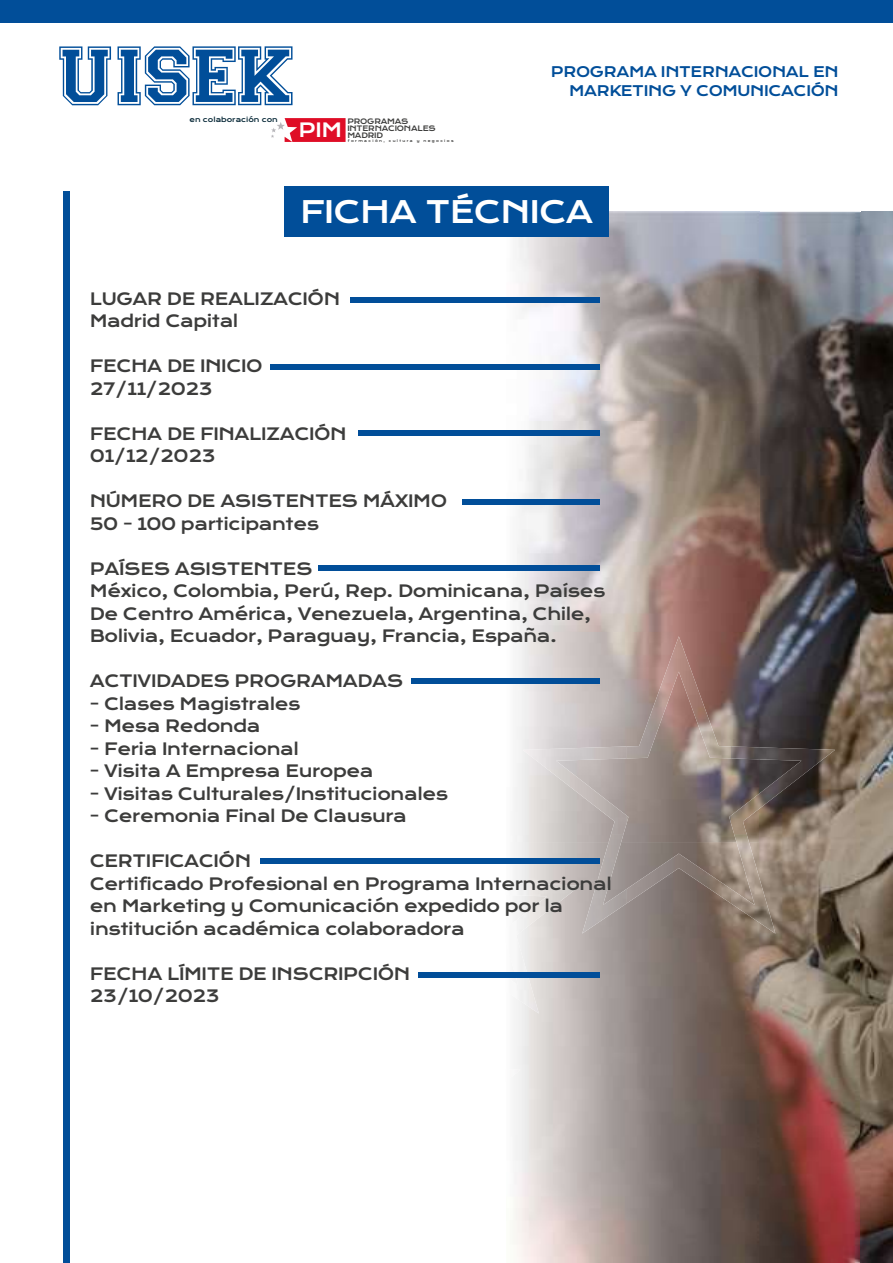
<style>
.page{position:relative;width:893px;height:1263px;background:#fff}
.page>*{position:absolute;margin:0;border:0;box-sizing:border-box;transform-origin:0 0}
.t1{font:30px "Krona One";letter-spacing:-.025em;color:#fff}
.t2{font:19.05px "Krona One";color:#fff}
.t3{font:16.5px/22.5px "Krona One";letter-spacing:-.025em;color:#3c3c3b}
.t4{font:14.25px/18.6px "Krona One";letter-spacing:-.025em;color:#014e99;text-align:right}
.t5{font:7.2px/7.1px "Krona One";letter-spacing:-.025em;color:#3c3c3b}
.t6{font:6.75px "Krona One";color:#072837}
.t7{font:3.45px "Krona One";letter-spacing:.4em;color:#3c3c3b}
</style>
<div class="page">
<img style="left:506px;top:212px;width:387px;height:1051px">
<img style="left:506px;top:212px;width:354px;height:1px">
<div style="left:284px;top:186px;width:324px;height:51px;background:#014e99"></div>
<div style="left:0;top:0;width:893px;height:22px;background:#014e99"></div>
<img style="left:626px;top:636px;width:105px;height:268px">
<img style="left:522px;top:746px;width:105px;height:89px">
<img style="left:731px;top:746px;width:104px;height:89px">
<img style="left:582px;top:834px;width:45px;height:99px">
<img style="left:731px;top:834px;width:44px;height:99px">
<img style="left:506px;top:883px;width:74px;height:130px">
<img style="left:506px;top:1069px;width:15px;height:12px">
<div style="left:63px;top:192px;width:7px;height:1071px;background:#014e99"></div>
<div style="left:462px;top:499px;width:138px;height:5px;background:#014e99"></div>
<div style="left:411px;top:678px;width:189px;height:6px;background:#014e99"></div>
<div style="left:358px;top:430px;width:242px;height:6px;background:#014e99"></div>
<div style="left:319px;top:565px;width:281px;height:5px;background:#014e99"></div>
<div style="left:260px;top:858px;width:340px;height:5px;background:#014e99"></div>
<div style="left:271px;top:364px;width:329px;height:5px;background:#014e99"></div>
<div style="left:350px;top:297px;width:250px;height:5px;background:#014e99"></div>
<div style="left:419px;top:972px;width:181px;height:6px;background:#014e99"></div>
<svg style="left:59px;top:46px;width:52px;height:59px"></svg>
<svg style="left:118px;top:46px;width:175px;height:59px"></svg>
<svg style="left:271px;top:118px;width:75px;height:24px"></svg>
<p class="t6" style="left:190px;top:115px;width:90px">en colaboración con</p>
<p class="t2" style="left:299px;top:119px;width:45px">PIM</p>
<p class="t5" style="left:347px;top:117px;width:90px">PROGRAMAS<br>INTERNACIONALES<br>MADRID</p>
<p class="t7" style="left:348px;top:138px;width:107px">formación, cultura y negocios</p>
<p class="t4" style="left:551px;top:62px;width:289px">PROGRAMA INTERNACIONAL EN<br>MARKETING Y COMUNICACIÓN</p>
<h1 class="t1" style="left:300px;top:193px;width:295px">FICHA TÉCNICA</h1>
<p class="t3" style="left:90px;top:287px;width:252px">LUGAR DE REALIZACIÓN<br>Madrid Capital</p>
<p class="t3" style="left:90px;top:355px;width:174px">FECHA DE INICIO<br>27/11/2023</p>
<p class="t3" style="left:90px;top:423px;width:258px">FECHA DE FINALIZACIÓN<br>01/12/2023</p>
<p class="t3" style="left:90px;top:490px;width:359px">NÚMERO DE ASISTENTES MÁXIMO<br>50 - 100 participantes</p>
<p class="t3" style="left:90px;top:558px;width:517px">PAÍSES ASISTENTES<br>México, Colombia, Perú, Rep. Dominicana, Países De Centro América, Venezuela, Argentina, Chile, Bolivia, Ecuador, Paraguay, Francia, España.</p>
<p class="t3" style="left:90px;top:670px;width:315px">ACTIVIDADES PROGRAMADAS</p>
<p class="t3" style="left:90px;top:693px;width:212px">- Clases Magistrales</p>
<p class="t3" style="left:90px;top:715px;width:172px">- Mesa Redonda</p>
<p class="t3" style="left:90px;top:738px;width:211px">- Feria Internacional</p>
<p class="t3" style="left:90px;top:760px;width:285px">- Visita A Empresa Europea</p>
<p class="t3" style="left:90px;top:783px;width:360px">- Visitas Culturales/Institucionales</p>
<p class="t3" style="left:90px;top:805px;width:319px">- Ceremonia Final De Clausura</p>
<p class="t3" style="left:90px;top:850px;width:523px">CERTIFICACIÓN<br>Certificado Profesional en Programa Internacional en Marketing y Comunicación expedido por la institución académica colaboradora</p>
<p class="t3" style="left:90px;top:963px;width:322px">FECHA LÍMITE DE INSCRIPCIÓN<br>23/10/2023</p>
</div>
